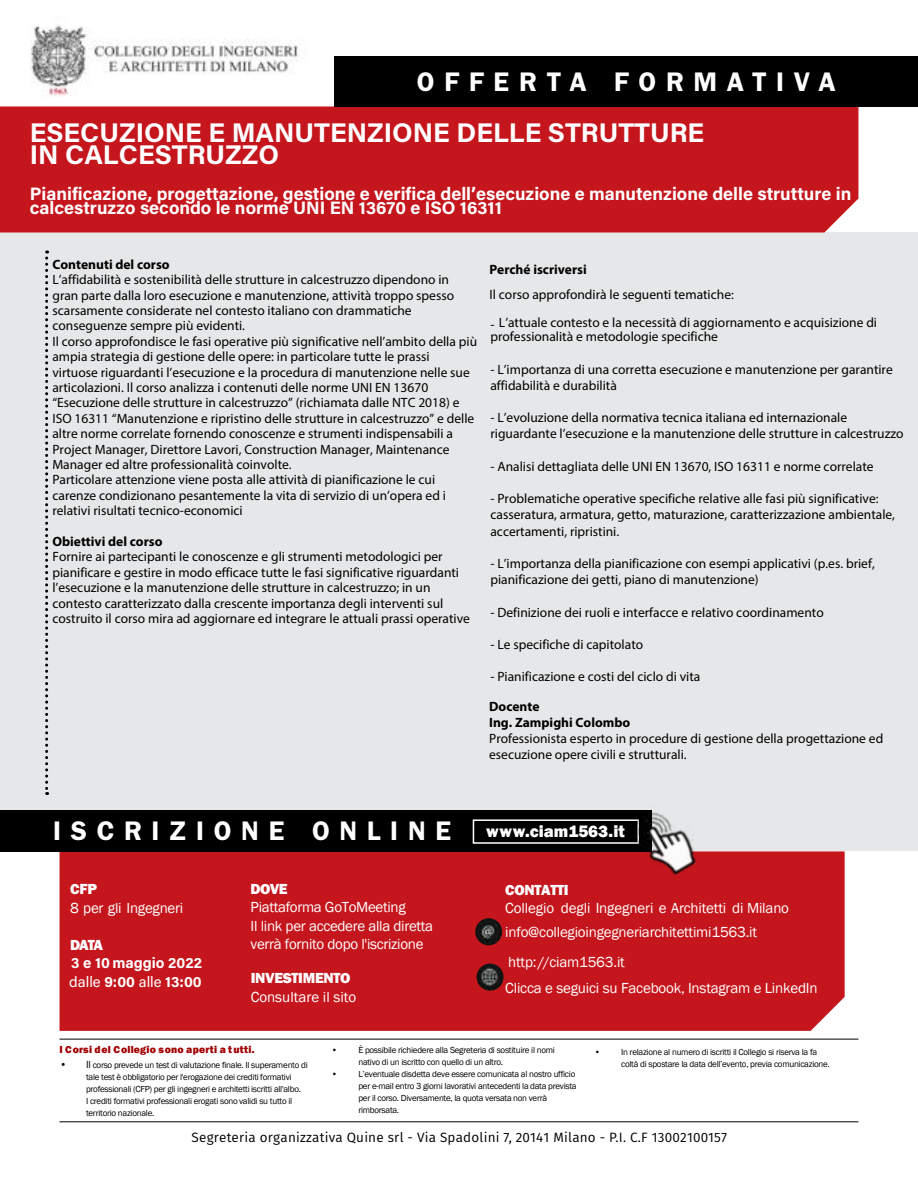
<style>
.page{position:relative;width:918px;height:1188px;background:#fff}
.page>*{position:absolute;margin:0;border:0;box-sizing:border-box;transform-origin:0 0}
.SOMMARIO_CHIARO_CORS{font:700 27px/21.6px "Acumin Pro";color:#fff}
.t1{font:600 27px "Franklin Gothic";letter-spacing:.36em;color:#fff}
.SOMMARIO_CHIARO_CORS-2{font:700 18px/14.4px "Acumin Pro";color:#fff}
.t2{font:800 17.1px "Franklin Gothic";letter-spacing:-.005em;color:#fff}
.t3{font:15px/18.3px "Franklin Gothic";letter-spacing:-.015em;color:#fff}
.t4{font:15px/19px "Franklin Gothic";letter-spacing:-.015em;color:#fff}
.t5{font:700 15px/18.6px "Acumin Pro";color:#fff}
.t6{font:800 15px "Franklin Gothic";letter-spacing:-.02em;color:#fff}
.t7{font:13.5px/15.5px "Myriad Pro";color:#000}
.TESTO_BASE{font:13.5px "Fira Sans";letter-spacing:.015em;color:#000}
.t8{font:700 13.5px/16.2px "Myriad Pro";color:#000}
.t9{font:800 10.5px "Franklin Gothic";letter-spacing:.025em;color:#a20003}
.t10{font:9px/12px "Franklin Gothic";letter-spacing:-.03em;color:#000}
.s1{font-weight:800}
.s2{font-style:inherit}
.s3{font-family:"Franklin Gothic";font-weight:800}
.s4{font-weight:400}
.s5{font-size:10.5px}
</style>
<div class="page">
<div style="left:0;top:232px;width:918px;height:619px;background:#e6e7e8"></div>
<div style="left:0;top:107px;width:858px;height:126px;background:#c4161c"></div>
<div style="left:60px;top:851px;width:785px;height:180px;background:#c4161c"></div>
<svg style="left:45px;top:250px;width:3px;height:545px"></svg>
<img style="left:475px;top:918px;width:27px;height:27px;border-radius:14px">
<img style="left:477px;top:964px;width:27px;height:27px;border-radius:14px">
<hr style="left:60px;top:1039px;width:798px;height:1px;background:#000">
<hr style="left:60px;top:1121px;width:798px;height:1px;background:#000">
<img style="left:30px;top:25px;width:268px;height:71px">
<div style="left:335px;top:56px;width:583px;height:50px;background:#000"></div>
<div style="left:0;top:810px;width:651px;height:41px;background:#000"></div>
<div style="left:473px;top:819px;width:166px;height:25px;border:2px solid #fff"></div>
<img style="left:621px;top:810px;width:88px;height:80px">
<p class="t1" style="left:417px;top:65px;width:420px">OFFERTA FORMATIVA</p>
<p class="SOMMARIO_CHIARO_CORS" style="left:30px;top:121px;width:676px">ESECUZIONE E MANUTENZIONE DELLE STRUTTURE<br>IN CALCESTRUZZO</p>
<p class="SOMMARIO_CHIARO_CORS-2" style="left:30px;top:186px;width:823px">Pianificazione, progettazione, gestione e verifica dell’esecuzione e manutenzione delle strutture in calcestruzzo secondo le norme UNI EN 13670 e ISO 16311</p>
<p class="t8" style="left:52px;top:256px;width:119px">Contenuti del corso</p>
<p class="t7" style="left:52px;top:272px;width:426px">L’affidabilità e sostenibilità delle strutture in calcestruzzo dipendono in gran parte dalla loro esecuzione e manutenzione, attività troppo spesso scarsamente considerate nel contesto italiano con drammatiche conseguenze sempre più evidenti.<br>Il corso approfondisce le fasi operative più significative nell’ambito della più ampia strategia di gestione delle opere: in particolare tutte le prassi virtuose riguardanti l’esecuzione e la procedura di manutenzione nelle sue articolazioni. Il corso analizza i contenuti delle norme UNI EN 13670 “Esecuzione delle strutture in calcestruzzo” (richiamata dalle NTC 2018) e ISO 16311 “Manutenzione e ripristino delle strutture in calcestruzzo” e delle altre norme correlate fornendo conoscenze e strumenti indispensabili a Project Manager, Direttore Lavori, Construction Manager, Maintenance Manager ed altre professionalità coinvolte.<br>Particolare attenzione viene posta alle attività di pianificazione le cui carenze condizionano pesantemente la vita di servizio di un’opera ed i relativi risultati tecnico-economici</p>
<p class="t8" style="left:52px;top:533px;width:112px">Obiettivi del corso</p>
<p class="t7" style="left:52px;top:549px;width:419px">Fornire ai partecipanti le conoscenze e gli strumenti metodologici per pianificare e gestire in modo efficace tutte le fasi significative riguardanti l’esecuzione e la manutenzione delle strutture in calcestruzzo; in un contesto caratterizzato dalla crescente importanza degli interventi sul costruito il corso mira ad aggiornare ed integrare le attuali prassi operative</p>
<p class="t8" style="left:489px;top:261px;width:99px">Perché iscriversi</p>
<p class="t7" style="left:490px;top:286px;width:246px">Il corso approfondirà le seguenti tematiche:</p>
<p class="t7" style="left:490px;top:315px;width:388px;line-height:14px">- L’attuale contesto e la necessità di aggiornamento e acquisizione di professionalità e metodologie specifiche</p>
<p class="t7" style="left:490px;top:361px;width:404px;line-height:16.2px">- L’importanza di una corretta esecuzione e manutenzione per garantire affidabilità e durabilità</p>
<p class="t7" style="left:490px;top:409px;width:415px;line-height:16.2px">- L’evoluzione della normativa tecnica italiana ed internazionale riguardante l’esecuzione e la manutenzione delle strutture in calcestruzzo</p>
<p class="t7" style="left:490px;top:458px;width:385px">- Analisi dettagliata delle UNI EN 13670, ISO 16311 e norme correlate</p>
<p class="t7" style="left:490px;top:490px;width:406px;line-height:16.2px">- Problematiche operative specifiche relative alle fasi più significative: casseratura, armatura, getto, maturazione, caratterizzazione ambientale, accertamenti, ripristini.</p>
<p class="t7" style="left:490px;top:555px;width:386px;line-height:16.2px">- L’importanza della pianificazione con esempi applicativi (p.es. brief, pianificazione dei getti, piano di manutenzione)</p>
<p class="t7" style="left:490px;top:604px;width:335px">- Definizione dei ruoli e interfacce e relativo coordinamento</p>
<p class="t7" style="left:490px;top:637px;width:154px">- Le specifiche di capitolato</p>
<p class="t7" style="left:490px;top:669px;width:211px">- Pianificazione e costi del ciclo di vita</p>
<p class="t8" style="left:489px;top:697px;width:143px">Docente<br>Ing. Zampighi Colombo</p>
<p class="t7" style="left:489px;top:730px;width:396px;line-height:16.2px">Professionista esperto in procedure di gestione della progettazione ed esecuzione opere civili e strutturali.</p>
<p class="t1" style="left:53px;top:815px;width:400px">ISCRIZIONE ONLINE</p>
<p class="t2" style="left:486px;top:821px;width:140px">www.ciam1563.it</p>
<p class="t3" style="left:70px;top:880px;width:115px;line-height:18.9px"><span class="s1">CFP<br></span><span class="s2">8</span> per gli Ingegneri</p>
<p class="t5" style="left:69px;top:935px;width:134px"><span class="s3">DATA<br></span>3 e 10 maggio 2022 <span class="s4">dalle</span> 9:00 <span class="s4">alle</span> 13:00</p>
<p class="t3" style="left:251px;top:880px;width:184px"><span class="s1">DOVE<br></span>Piattaforma GoToMeeting<br>Il link per accedere alla diretta verrà fornito dopo l'iscrizione</p>
<p class="t4" style="left:251px;top:969px;width:107px"><span class="s1">INVESTIMENTO<br></span>Consultare il sito</p>
<p class="t6" style="left:505px;top:880px;width:65px">CONTATTI</p>
<p class="t3" style="left:505px;top:896px;width:285px;line-height:24.2px">Collegio degli Ingegneri e Architetti di Milano info@collegioingegneriarchitettimi1563.it</p>
<p class="t3" style="left:508px;top:954px;width:118px">http://ciam1563.it</p>
<p class="t4" style="left:505px;top:979px;width:314px">Clicca e seguici su Facebook, Instagram e LinkedIn</p>
<p class="t9" style="left:60px;top:1043px;width:197px">I Corsi del Collegio sono aperti a tutti.</p>
<p class="t10" style="left:86px;top:1060px;width:223px;text-indent:-26px"><span class="s5">• Il</span> corso prevede un test di valutazione finale. Il superamento di tale test è obbligatorio per l'erogazione dei crediti formativi professionali (CFP) per gli ingegneri e architetti iscritti all'albo.<br>I crediti formativi professionali erogati sono validi su tutto il territorio nazionale.</p>
<p class="t10" style="left:358px;top:1045px;width:198px;text-indent:-27px">• È possibile richiedere alla Segreteria di sostituire il nomi nativo di un iscritto con quello di un altro.</p>
<p class="t10" style="left:358px;top:1069px;width:220px;text-indent:-27px">• L’eventuale disdetta deve essere comunicata al nostro ufficio per e-mail entro 3 giorni lavorativi antecedenti la data prevista per il corso. Diversamente, la quota versata non verrà rimborsata.</p>
<p class="t10" style="left:621px;top:1047px;width:210px;text-indent:-27px">• In relazione al numero di iscritti il Collegio si riserva la fa coltà di spostare la data dell’evento, previa comunicazione.</p>
<p class="TESTO_BASE" style="left:192px;top:1127px;width:537px">Segreteria organizzativa Quine srl - Via Spadolini 7, 20141 Milano - P.I. C.F 13002100157</p>
</div>
